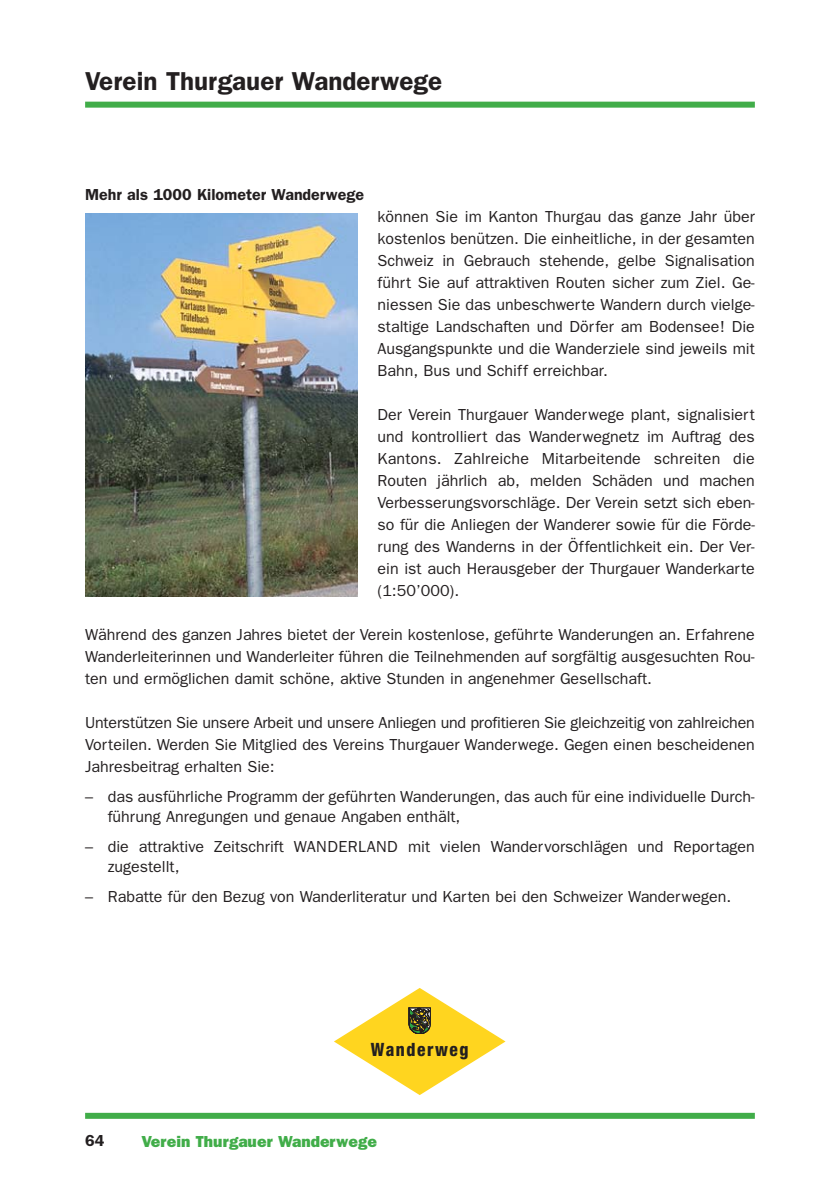
<style>
.page{position:relative;width:840px;height:1191px;background:#fff}
.page>*{position:absolute;margin:0;border:0;box-sizing:border-box;transform-origin:0 0}
.t1{font:600 26px "Franklin Gothic";color:#231f20}
.t2{font:800 condensed 18.4px "Helvetica Neue";letter-spacing:.09em;color:#231f20;scale:.95 1}
.t3{font:16px/22px "Franklin Gothic";color:#231f20;text-align:justify}
.t4{font:600 16px "Franklin Gothic";color:#231f20}
.t5{font:800 16px "Franklin Gothic";color:#41ad49}
</style>
<div class="page">
<div style="left:85px;top:1112px;width:669px;height:6px;background:#41ad49"></div>
<div style="left:85px;top:102px;width:669px;height:6px;background:#41ad49"></div>
<img style="left:85px;top:213px;width:272px;height:383px">
<svg style="left:334px;top:988px;width:171px;height:107px"></svg>
<h1 class="t1" style="left:85px;top:72px;width:358px">Verein Thurgauer Wanderwege</h1>
<p class="t4" style="left:85px;top:189px;width:280px">Mehr als 1000 Kilometer Wanderwege</p>
<p class="t3" style="left:377px;top:207px;width:378px">können Sie im Kanton Thurgau das ganze Jahr über kostenlos benützen. Die einheitliche, in der gesamten Schweiz in Gebrauch stehende, gelbe Signalisation führt Sie auf attraktiven Routen sicher zum Ziel. Ge&shy;niessen Sie das unbeschwerte Wandern durch vielge&shy;staltige Landschaften und Dörfer am Bodensee! Die Ausgangspunkte und die Wanderziele sind jeweils mit Bahn, Bus und Schiff erreichbar.</p>
<p class="t3" style="left:377px;top:405px;width:378px">Der Verein Thurgauer Wanderwege plant, signalisiert und kontrolliert das Wanderwegnetz im Auftrag des Kantons. Zahlreiche Mitarbeitende schreiten die Routen jährlich ab, melden Schäden und machen Verbesserungsvorschläge. Der Verein setzt sich eben&shy;so für die Anliegen der Wanderer sowie für die Förde&shy;rung des Wanderns in der Öffentlichkeit ein. Der Ver&shy;ein ist auch Herausgeber der Thurgauer Wanderkarte (1:50’000).</p>
<p class="t3" style="left:85px;top:625px;width:670px">Während des ganzen Jahres bietet der Verein kostenlose, geführte Wanderungen an. Erfahrene Wanderleiterinnen und Wanderleiter führen die Teilnehmenden auf sorgfältig ausgesuchten Rou&shy;ten und ermöglichen damit schöne, aktive Stunden in angenehmer Gesellschaft.</p>
<p class="t3" style="left:85px;top:713px;width:670px">Unterstützen Sie unsere Arbeit und unsere Anliegen und profitieren Sie gleichzeitig von zahlreichen Vorteilen. Werden Sie Mitglied des Vereins Thurgauer Wanderwege. Gegen einen bescheidenen Jahresbeitrag erhalten Sie:</p>
<p class="t3" style="left:108px;top:788px;width:648px;line-height:20px;text-indent:-23px">– das ausführliche Programm der geführten Wanderungen, das auch für eine individuelle Durch&shy;führung Anregungen und genaue Angaben enthält,</p>
<p class="t3" style="left:108px;top:838px;width:648px;line-height:20px;text-indent:-23px">– die attraktive Zeitschrift WANDERLAND mit vielen Wandervorschlägen und Reportagen zugestellt,</p>
<p class="t3" style="left:85px;top:887px;width:647px">– Rabatte für den Bezug von Wanderliteratur und Karten bei den Schweizer Wanderwegen.</p>
<p class="t4" style="left:85px;top:1135px;width:21px">64</p>
<p class="t2" style="left:370px;top:1043px;width:104px">Wanderweg</p>
<p class="t5" style="left:141px;top:1135px;width:237px">Verein Thurgauer Wanderwege</p>
</div>
